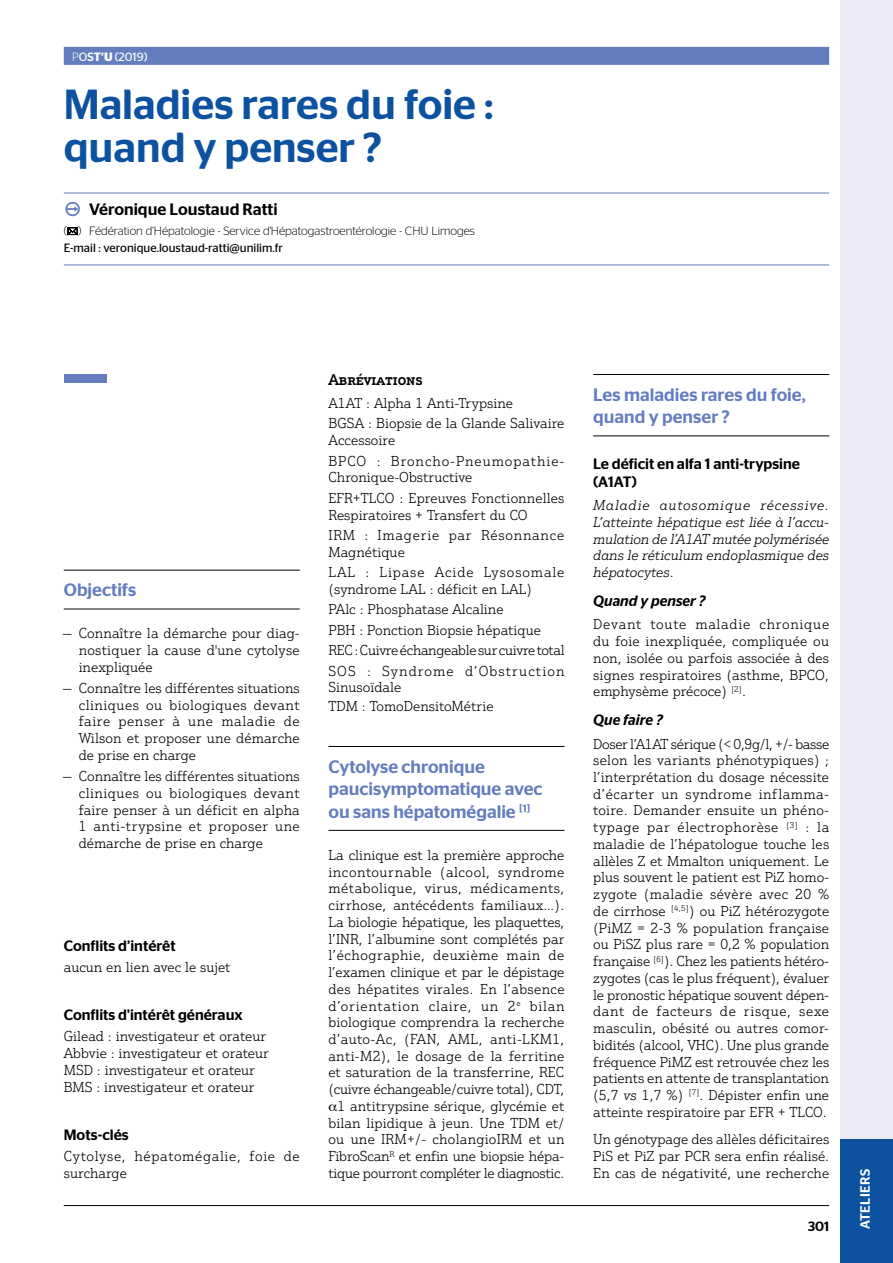
<style>
.page{position:relative;width:893px;height:1263px;background:#fff}
.page>*{position:absolute;margin:0;border:0;box-sizing:border-box;transform-origin:0 0}
.t1{font:500 42px/43.5px "Stag Sans";color:#0d52a0}
.t2{font:500 18px/22.5px "Stag Sans";color:#637dbe}
.t3{font:500 16.5px "Stag Sans";color:#000}
.t4{font:500 15px/18px "Stag Sans";color:#000}
.t5{font:italic 500 15px "Stag Sans";color:#000}
.t6{font:500 15px "Justus Pro";color:#000}
.t7{font:300 13.95px/16.8px "Justus Pro";color:#000;text-align:justify}
.t8{font:italic 300 13.95px/16.8px "Justus Pro";color:#000;text-align:justify}
.t9{font:300 13.95px/20.4px "Justus Pro";letter-spacing:.065em;color:#000}
.t10{font:300 13.95px/16.8px "Justus Pro";letter-spacing:.05em;color:#000}
.t11{font:500 13.5px "Stag Sans";letter-spacing:.02em;color:#fff}
.t12{font:500 13.5px "Stag Sans";color:#000}
.t13{font:300 12px "Stag Sans";color:#000}
.t14{font:12px "Stag Sans";color:#000}
.t15{font:12px "Stag Sans";color:#fff}
.s1{font-weight:300}
.s2{font-weight:500}
.s3{font-weight:600}
.s4{font-weight:700}
.s5{font-family:"Linotype Tapestry Circle";font-weight:400;font-size:18px;color:#637dbe}
.s6{font-style:normal}
.s7{font-style:italic}
</style>
<div class="page">
<hr style="left:64px;top:1205px;width:765px;height:1px;background:#000">
<div style="left:840px;top:0;width:53px;height:1263px;background:#eaebf7"></div>
<div style="left:64px;top:47px;width:765px;height:18px;background:#637dbe"></div>
<div style="left:840px;top:1140px;width:53px;height:123px;background:#0d52a0"></div>
<hr style="left:64px;top:570px;width:236px;height:1px;background:#000">
<hr style="left:64px;top:609px;width:236px;height:1px;background:#000">
<hr style="left:593px;top:374px;width:236px;height:1px;background:#000">
<hr style="left:593px;top:436px;width:236px;height:1px;background:#000">
<hr style="left:328px;top:746px;width:236px;height:1px;background:#000">
<hr style="left:328px;top:830px;width:236px;height:1px;background:#000">
<hr style="left:64px;top:193px;width:765px;height:1px;background:#637dbe">
<hr style="left:64px;top:265px;width:765px;height:1px;background:#637dbe">
<div style="left:64px;top:374px;width:42px;height:9px;background:#637dbe"></div>
<svg style="left:68px;top:227px;width:9px;height:8px"></svg>
<p class="t15" style="left:72px;top:50px;width:77px"><span class="s1">P</span>O<span class="s2">S</span><span class="s3">T’</span><span class="s4">U</span> (2019)</p>
<h1 class="t1" style="left:64px;top:82px;width:431px">Maladies rares du foie : quand y penser ?</h1>
<p class="t3" style="left:64px;top:199px;width:215px"><span class="s5">;</span> Véronique Loustaud Ratti</p>
<p class="t13" style="left:64px;top:225px;width:413px">( ) Fédération d'Hépatologie - Service d'Hépatogastroentérologie - CHU Limoges</p>
<p class="t14" style="left:64px;top:241px;width:221px">E-mail : veronique.loustaud-ratti@unilim.fr</p>
<p class="t2" style="left:64px;top:579px;width:74px">Objectifs</p>
<p class="t7" style="left:79px;top:625px;width:223px;text-indent:-15px">— Connaître la démarche pour diag&shy;nostiquer la cause d'une cytolyse inexpliquée</p>
<p class="t7" style="left:79px;top:679px;width:223px;text-indent:-15px">— Connaître les différentes situations cliniques ou biologiques devant faire penser à une maladie de Wilson et proposer une démarche de prise en charge</p>
<p class="t7" style="left:79px;top:767px;width:223px;text-indent:-15px">— Connaître les différentes situations cliniques ou biologiques devant faire penser à un déficit en alpha 1 anti-trypsine et proposer une démarche de prise en charge</p>
<p class="t4" style="left:64px;top:937px;width:113px">Conflits d’intérêt</p>
<p class="t7" style="left:64px;top:959px;width:168px">aucun en lien avec le sujet</p>
<p class="t4" style="left:64px;top:1006px;width:181px">Conflits d'intérêt généraux</p>
<p class="t7" style="left:64px;top:1028px;width:207px;text-align:left">Gilead : investigateur et orateur<br>Abbvie : investigateur et orateur<br>MSD : investigateur et orateur<br>BMS : investigateur et orateur</p>
<p class="t4" style="left:64px;top:1126px;width:67px">Mots-clés</p>
<p class="t10" style="left:64px;top:1147px;width:238px">Cytolyse, hépatomégalie, foie de surcharge</p>
<p class="t6" style="left:328px;top:370px;width:96px">Abréviations</p>
<p class="t7" style="left:328px;top:393px;width:237px;line-height:20.4px">A1AT : Alpha 1 Anti-Trypsine<br>BGSA : Biopsie de la Glande Salivaire</p>
<p class="t9" style="left:328px;top:430px;width:237px">Accessoire<br>BPCO : Broncho-Pneumopathie-</p>
<p class="t7" style="left:328px;top:467px;width:237px;line-height:20.4px">Chronique-Obstructive<br>EFR+TLCO : Epreuves Fonctionnelles</p>
<p class="t7" style="left:328px;top:504px;width:237px;line-height:20.4px">Respiratoires + Transfert du CO<br>IRM : Imagerie par Résonnance</p>
<p class="t9" style="left:328px;top:541px;width:238px">Magnétique<br>LAL : Lipase Acide Lysosomale</p>
<p class="t7" style="left:328px;top:578px;width:238px;line-height:20.4px;text-align:left">(syndrome LAL : déficit en LAL)<br>PAlc : Phosphatase Alcaline<br>PBH : Ponction Biopsie hépatique<br>REC : Cuivre échangeable sur cuivre total<br>SOS : Syndrome d’Obstruction</p>
<p class="t7" style="left:328px;top:678px;width:167px;line-height:18.8px">Sinusoïdale<br>TDM : TomoDensitoMétrie</p>
<p class="t2" style="left:328px;top:755px;width:216px">Cytolyse chronique paucisymptomatique avec ou sans hépatomégalie <sup>[1]</sup></p>
<p class="t7" style="left:328px;top:846px;width:238px;text-align:right">La clinique est la première approche incontournable (alcool, syndrome métabolique, virus, médicaments, cirrhose, antécédents familiaux…).<br>La biologie hépatique, les plaquettes, l’INR, l’albumine sont complétés par l’échographie, deuxième main de l’examen clinique et par le dépistage des hépatites virales. En l’absence d’orientation claire, un 2<sup>e</sup> bilan biologique comprendra la recherche d’auto-Ac, (FAN, AML, anti-LKM1, anti-M2), le dosage de la ferritine et saturation de la transferrine, REC (cuivre échangeable/cuivre total), CDT, 1 antitrypsine sérique, glycémie et bilan lipidique à jeun. Une TDM et/ ou une IRM+/- cholangioIRM et un FibroScan<sup>R</sup> et enfin une biopsie hépa&shy;tique pourront compléter le diagnostic.</p>
<p class="t2" style="left:593px;top:383px;width:214px">Les maladies rares du foie, quand y penser ?</p>
<p class="t4" style="left:593px;top:454px;width:208px">Le déficit en alfa 1 anti-trypsine (A1AT)</p>
<p class="t8" style="left:593px;top:496px;width:238px">Maladie autosomique récessive.<br>L’atteinte hépatique est liée à l’accu&shy;mulation de l’A1AT mutée polymérisée dans le réticulum endoplasmique des hépatocytes<span class="s6">.</span></p>
<p class="t5" style="left:593px;top:592px;width:114px">Quand y penser ?</p>
<p class="t7" style="left:593px;top:616px;width:238px">Devant toute maladie chronique du foie inexpliquée, compliquée ou non, isolée ou parfois associée à des signes respiratoires (asthme, BPCO, emphysème précoce) <sup>[2]</sup>.</p>
<p class="t5" style="left:593px;top:711px;width:71px">Que faire ?</p>
<p class="t7" style="left:593px;top:735px;width:238px">Doser l’A1AT sérique (&lt; 0,9g/l, +/- basse selon les variants phénotypiques) ; l’interprétation du dosage nécessite d’écarter un syndrome inflamma&shy;toire. Demander ensuite un phéno&shy;typage par électrophorèse <sup>[3]</sup> : la maladie de l’hépatologue touche les allèles Z et Mmalton uniquement. Le plus souvent le patient est PiZ homo&shy;zygote (maladie sévère avec 20 % de cirrhose <sup>[4,5]</sup>) ou PiZ hétérozygote (PiMZ = 2-3 % population française ou PiSZ plus rare = 0,2 % population française <sup>[6]</sup>). Chez les patients hétéro&shy;zygotes (cas le plus fréquent), évaluer le pronostic hépatique souvent dépen&shy;dant de facteurs de risque, sexe masculin, obésité ou autres comor&shy;bidités (alcool, VHC). Une plus grande fréquence PiMZ est retrouvée chez les patients en attente de transplantation (5,7 <span class="s7">vs</span> 1,7 %) <sup>[7]</sup>. Dépister enfin une atteinte respiratoire par EFR + TLCO.</p>
<p class="t7" style="left:593px;top:1131px;width:238px">Un génotypage des allèles déficitaires PiS et PiZ par PCR sera enfin réalisé.<br>En cas de négativité, une recherche</p>
<p class="t12" style="left:808px;top:1219px;width:23px">301</p>
<p class="t11" style="left:857px;top:1229px;width:62px;rotate:-90deg">ATELIERS</p>
</div>
